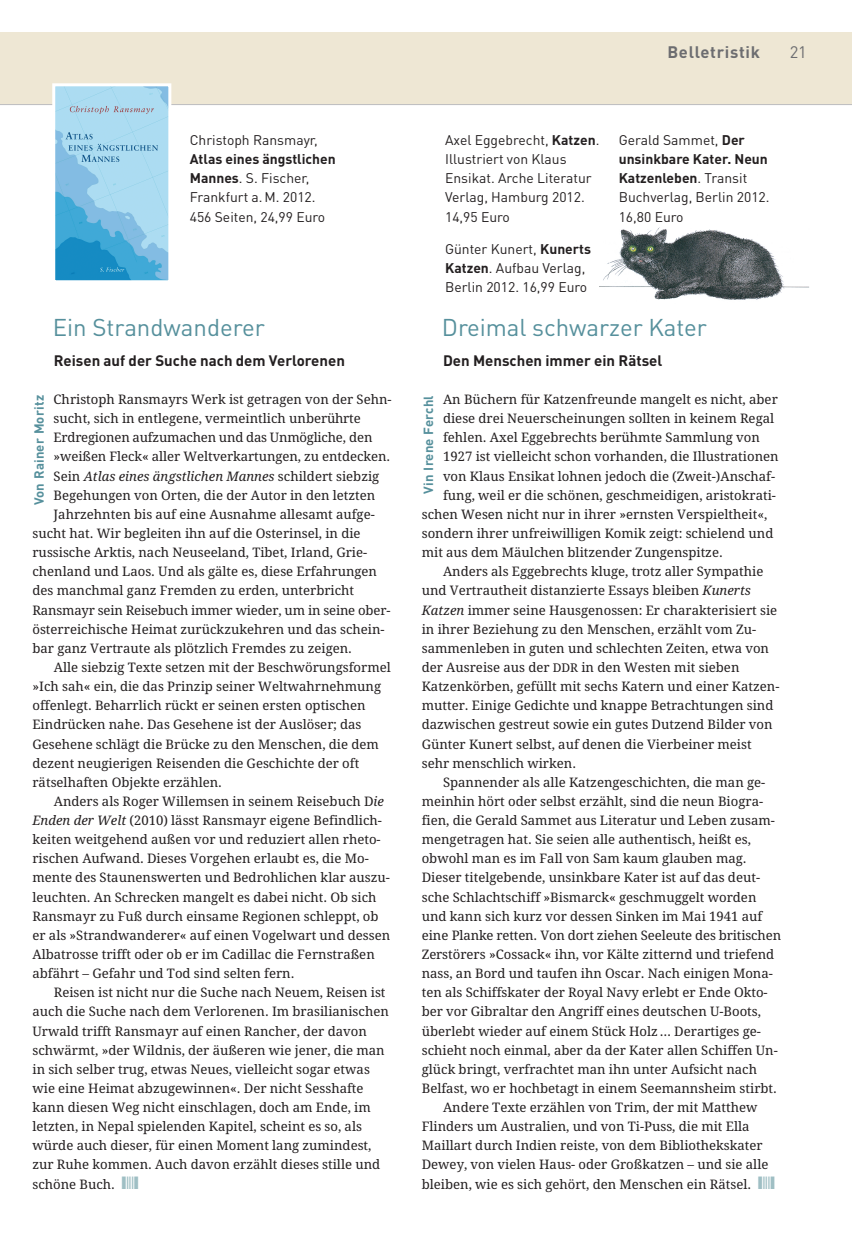
<style>
.page{position:relative;width:852px;height:1260px;background:#fff}
.page>*{position:absolute;margin:0;border:0;box-sizing:border-box;transform-origin:0 0}
.t1{font:24px "DIN";letter-spacing:-.005em;color:#56909c}
.t2{font:700 16.5px "DIN";letter-spacing:.045em;color:#6c6d70}
.t3{font:16.5px "DINOT";color:#6c6d70}
.t4{font:700 15px "DINOT";color:#231f20}
.t5{font:13.8px/19.2px "DINOT";color:#231f20}
.t6{font:13.2px "Droid Serif";color:#231f20}
.t7{font:italic 13.2px "Droid Serif";color:#231f20}
.t8{font:700 13.2px "DINOT";letter-spacing:.015em;color:#56909c}
.s1{font-weight:700}
.s2{font-style:normal}
.s3{font-style:italic}
.s4{color:#9fbfc4}
.s5{font-size:12px}
</style>
<div class="page">
<svg style="left:0;top:32px;width:851px;height:268px"></svg>
<p class="t2" style="left:667px;top:46px;width:94px">Belletristik</p>
<p class="t3" style="left:789px;top:46px;width:19px">21</p>
<p class="t5" style="left:190px;top:132px;width:129px">Christoph Ransmayr,</p>
<p class="t5" style="left:190px;top:151px;width:147px"><span class="s1">Atlas eines ängstlichen<br>Mannes</span>. S. Fischer,<br>Frankfurt a. M. 2012.<br>456 Seiten, 24,99 Euro</p>
<h1 class="t1" style="left:53px;top:318px;width:214px">Ein Strandwanderer</h1>
<p class="t4" style="left:54px;top:355px;width:292px">Reisen auf der Suche nach dem Verlorenen</p>
<p class="t6" style="left:54px;top:392px;width:339px">Christoph Ransmayrs Werk ist getragen von der Sehn-</p>
<p class="t6" style="left:54px;top:411px;width:308px">sucht, sich in entlegene, vermeintlich unberührte</p>
<p class="t6" style="left:54px;top:430px;width:320px">Erdregionen aufzumachen und das Unmögliche, den</p>
<p class="t6" style="left:54px;top:449px;width:338px">»weißen Fleck« aller Weltverkartungen, zu entdecken.</p>
<p class="t7" style="left:54px;top:468px;width:327px"><span class="s2">Sein</span> Atlas eines ängstlichen Mannes <span class="s2">schildert siebzig</span></p>
<p class="t6" style="left:54px;top:487px;width:323px">Begehungen von Orten, die der Autor in den letzten</p>
<p class="t6" style="left:54px;top:506px;width:322px">Jahrzehnten bis auf eine Ausnahme allesamt aufge-</p>
<p class="t6" style="left:32px;top:525px;width:329px">sucht hat. Wir begleiten ihn auf die Osterinsel, in die</p>
<p class="t6" style="left:32px;top:545px;width:336px">russische Arktis, nach Neuseeland, Tibet, Irland, Grie-</p>
<p class="t6" style="left:32px;top:564px;width:346px">chenland und Laos. Und als gälte es, diese Erfahrungen</p>
<p class="t6" style="left:32px;top:583px;width:323px">des manchmal ganz Fremden zu erden, unterbricht</p>
<p class="t6" style="left:32px;top:602px;width:359px">Ransmayr sein Reisebuch immer wieder, um in seine ober-</p>
<p class="t6" style="left:32px;top:621px;width:353px">österreichische Heimat zurückzukehren und das schein-</p>
<p class="t6" style="left:32px;top:640px;width:321px">bar ganz Vertraute als plötzlich Fremdes zu zeigen.</p>
<p class="t6" style="left:54px;top:659px;width:338px">Alle siebzig Texte setzen mit der Beschwörungsformel</p>
<p class="t6" style="left:32px;top:678px;width:350px">»Ich sah« ein, die das Prinzip seiner Weltwahrnehmung</p>
<p class="t6" style="left:32px;top:698px;width:334px">offenlegt. Beharrlich rückt er seinen ersten optischen</p>
<p class="t6" style="left:32px;top:717px;width:330px">Eindrücken nahe. Das Gesehene ist der Auslöser; das</p>
<p class="t6" style="left:32px;top:736px;width:348px">Gesehene schlägt die Brücke zu den Menschen, die dem</p>
<p class="t6" style="left:32px;top:755px;width:328px">dezent neugierigen Reisenden die Geschichte der oft</p>
<p class="t6" style="left:32px;top:774px;width:191px">rätselhaften Objekte erzählen.</p>
<p class="t6" style="left:54px;top:793px;width:331px">Anders als Roger Willemsen in seinem Reisebuch D<span class="s3">ie</span></p>
<p class="t6" style="left:32px;top:812px;width:351px"><span class="s3">Enden der Welt</span> (2010) lässt Ransmayr eigene Befindlich-</p>
<p class="t6" style="left:32px;top:831px;width:349px">keiten weitgehend außen vor und reduziert allen rheto-</p>
<p class="t6" style="left:32px;top:851px;width:337px">rischen Aufwand. Dieses Vorgehen erlaubt es, die Mo-</p>
<p class="t6" style="left:32px;top:870px;width:359px">mente des Staunenswerten und Bedrohlichen klar auszu-</p>
<p class="t6" style="left:32px;top:889px;width:345px">leuchten. An Schrecken mangelt es dabei nicht. Ob sich</p>
<p class="t6" style="left:32px;top:908px;width:347px">Ransmayr zu Fuß durch einsame Regionen schleppt, ob</p>
<p class="t6" style="left:32px;top:927px;width:359px">er als »Strandwanderer« auf einen Vogelwart und dessen</p>
<p class="t6" style="left:32px;top:946px;width:343px">Albatrosse trifft oder ob er im Cadillac die Fernstraßen</p>
<p class="t6" style="left:32px;top:965px;width:263px">abfährt – Gefahr und Tod sind selten fern.</p>
<p class="t6" style="left:54px;top:984px;width:333px">Reisen ist nicht nur die Suche nach Neuem, Reisen ist</p>
<p class="t6" style="left:32px;top:1004px;width:358px">auch die Suche nach dem Verlorenen. Im brasilianischen</p>
<p class="t6" style="left:32px;top:1023px;width:336px">Urwald trifft Ransmayr auf einen Rancher, der davon</p>
<p class="t6" style="left:32px;top:1042px;width:353px">schwärmt, »der Wildnis, der äußeren wie jener, die man</p>
<p class="t6" style="left:32px;top:1061px;width:339px">in sich selber trug, etwas Neues, vielleicht sogar etwas</p>
<p class="t6" style="left:32px;top:1080px;width:332px">wie eine Heimat abzugewinnen«. Der nicht Sesshafte</p>
<p class="t6" style="left:32px;top:1099px;width:340px">kann diesen Weg nicht einschlagen, doch am Ende, im</p>
<p class="t6" style="left:32px;top:1118px;width:331px">letzten, in Nepal spielenden Kapitel, scheint es so, als</p>
<p class="t6" style="left:32px;top:1137px;width:340px">würde auch dieser, für einen Moment lang zumindest,</p>
<p class="t6" style="left:32px;top:1157px;width:349px">zur Ruhe kommen. Auch davon erzählt dieses stille und</p>
<p class="t6" style="left:32px;top:1176px;width:108px">schöne Buch. <span class="s4">❙❘❘❘❙</span></p>
<p class="t8" style="left:34px;top:505px;width:111px;rotate:-90deg">Von Rainer Moritz</p>
<p class="t5" style="left:445px;top:132px;width:156px">Axel Eggebrecht, <span class="s1">Katzen</span>.<br>Illustriert von Klaus<br>Ensikat. Arche Literatur<br>Verlag, Hamburg 2012.<br>14,95 Euro</p>
<p class="t5" style="left:445px;top:241px;width:147px">Günter Kunert, <span class="s1">Kunerts<br>Katzen</span>. Aufbau Verlag,<br>Berlin 2012. 16,99 Euro</p>
<p class="t5" style="left:618px;top:132px;width:152px">Gerald Sammet, <span class="s1">Der unsinkbare Kater. Neun<br>Katzenleben</span>. Transit<br>Buchverlag, Berlin 2012.<br>16,80 Euro</p>
<h1 class="t1" style="left:441px;top:318px;width:266px">Dreimal schwarzer Kater</h1>
<p class="t4" style="left:443px;top:355px;width:221px">Den Menschen immer ein Rätsel</p>
<p class="t6" style="left:443px;top:392px;width:336px">An Büchern für Katzenfreunde mangelt es nicht, aber</p>
<p class="t6" style="left:443px;top:411px;width:332px">diese drei Neuerscheinungen sollten in keinem Regal</p>
<p class="t6" style="left:443px;top:430px;width:318px">fehlen. Axel Eggebrechts berühmte Sammlung von</p>
<p class="t6" style="left:443px;top:449px;width:337px">1927 ist vielleicht schon vorhanden, die Illustrationen</p>
<p class="t6" style="left:443px;top:468px;width:333px">von Klaus Ensikat lohnen jedoch die (Zweit-)Anschaf-</p>
<p class="t6" style="left:443px;top:487px;width:334px">fung, weil er die schönen, geschmeidigen, aristokrati-</p>
<p class="t6" style="left:421px;top:506px;width:347px">schen Wesen nicht nur in ihrer »ernsten Verspieltheit«,</p>
<p class="t6" style="left:421px;top:525px;width:353px">sondern ihrer unfreiwilligen Komik zeigt: schielend und</p>
<p class="t6" style="left:421px;top:545px;width:302px">mit aus dem Mäulchen blitzender Zungenspitze.</p>
<p class="t6" style="left:443px;top:564px;width:322px">Anders als Eggebrechts kluge, trotz aller Sympathie</p>
<p class="t6" style="left:421px;top:583px;width:330px">und Vertrautheit distanzierte Essays bleiben <span class="s3">Kunerts</span></p>
<p class="t6" style="left:421px;top:602px;width:357px"><span class="s3">Katzen</span> immer seine Hausgenossen: Er charakterisiert sie</p>
<p class="t6" style="left:421px;top:621px;width:336px">in ihrer Beziehung zu den Menschen, erzählt vom Zu-</p>
<p class="t6" style="left:421px;top:640px;width:349px">sammenleben in guten und schlechten Zeiten, etwa von</p>
<p class="t6" style="left:421px;top:659px;width:319px">der Ausreise aus der <span class="s5">DDR</span> in den Westen mit sieben</p>
<p class="t6" style="left:421px;top:678px;width:359px">Katzenkörben, gefüllt mit sechs Katern und einer Katzen-</p>
<p class="t6" style="left:421px;top:698px;width:353px">mutter. Einige Gedichte und knappe Betrachtungen sind</p>
<p class="t6" style="left:421px;top:717px;width:352px">dazwischen gestreut sowie ein gutes Dutzend Bilder von</p>
<p class="t6" style="left:421px;top:736px;width:331px">Günter Kunert selbst, auf denen die Vierbeiner meist</p>
<p class="t6" style="left:421px;top:755px;width:156px">sehr menschlich wirken.</p>
<p class="t6" style="left:443px;top:774px;width:323px">Spannender als alle Katzengeschichten, die man ge-</p>
<p class="t6" style="left:421px;top:793px;width:343px">meinhin hört oder selbst erzählt, sind die neun Biogra-</p>
<p class="t6" style="left:421px;top:812px;width:354px">fien, die Gerald Sammet aus Literatur und Leben zusam-</p>
<p class="t6" style="left:421px;top:831px;width:330px">mengetragen hat. Sie seien alle authentisch, heißt es,</p>
<p class="t6" style="left:421px;top:851px;width:326px">obwohl man es im Fall von Sam kaum glauben mag.</p>
<p class="t6" style="left:421px;top:870px;width:339px">Dieser titelgebende, unsinkbare Kater ist auf das deut-</p>
<p class="t6" style="left:421px;top:889px;width:336px">sche Schlachtschiff »Bismarck« geschmuggelt worden</p>
<p class="t6" style="left:421px;top:908px;width:342px">und kann sich kurz vor dessen Sinken im Mai 1941 auf</p>
<p class="t6" style="left:421px;top:927px;width:361px">eine Planke retten. Von dort ziehen Seeleute des britischen</p>
<p class="t6" style="left:421px;top:946px;width:354px">Zerstörers »Cossack« ihn, vor Kälte zitternd und triefend</p>
<p class="t6" style="left:421px;top:965px;width:352px">nass, an Bord und taufen ihn Oscar. Nach einigen Mona-</p>
<p class="t6" style="left:421px;top:984px;width:347px">ten als Schiffskater der Royal Navy erlebt er Ende Okto-</p>
<p class="t6" style="left:421px;top:1004px;width:341px">ber vor Gibraltar den Angriff eines deutschen U-Boots,</p>
<p class="t6" style="left:421px;top:1023px;width:340px">überlebt wieder auf einem Stück Holz … Derartiges ge-</p>
<p class="t6" style="left:421px;top:1042px;width:357px">schieht noch einmal, aber da der Kater allen Schiffen Un-</p>
<p class="t6" style="left:421px;top:1061px;width:336px">glück bringt, verfrachtet man ihn unter Aufsicht nach</p>
<p class="t6" style="left:421px;top:1080px;width:356px">Belfast, wo er hochbetagt in einem Seemannsheim stirbt.</p>
<p class="t6" style="left:443px;top:1099px;width:316px">Andere Texte erzählen von Trim, der mit Matthew</p>
<p class="t6" style="left:421px;top:1118px;width:329px">Flinders um Australien, und von Ti-Puss, die mit Ella</p>
<p class="t6" style="left:421px;top:1137px;width:342px">Maillart durch Indien reiste, von dem Bibliothekskater</p>
<p class="t6" style="left:421px;top:1157px;width:348px">Dewey, von vielen Haus- oder Großkatzen – und sie alle</p>
<p class="t6" style="left:421px;top:1176px;width:355px">bleiben, wie es sich gehört, den Menschen ein Rätsel. <span class="s4">❙❘❘❘❙</span></p>
<p class="t8" style="left:423px;top:493px;width:100px;rotate:-90deg">Vin Irene Ferchl</p>
</div>
